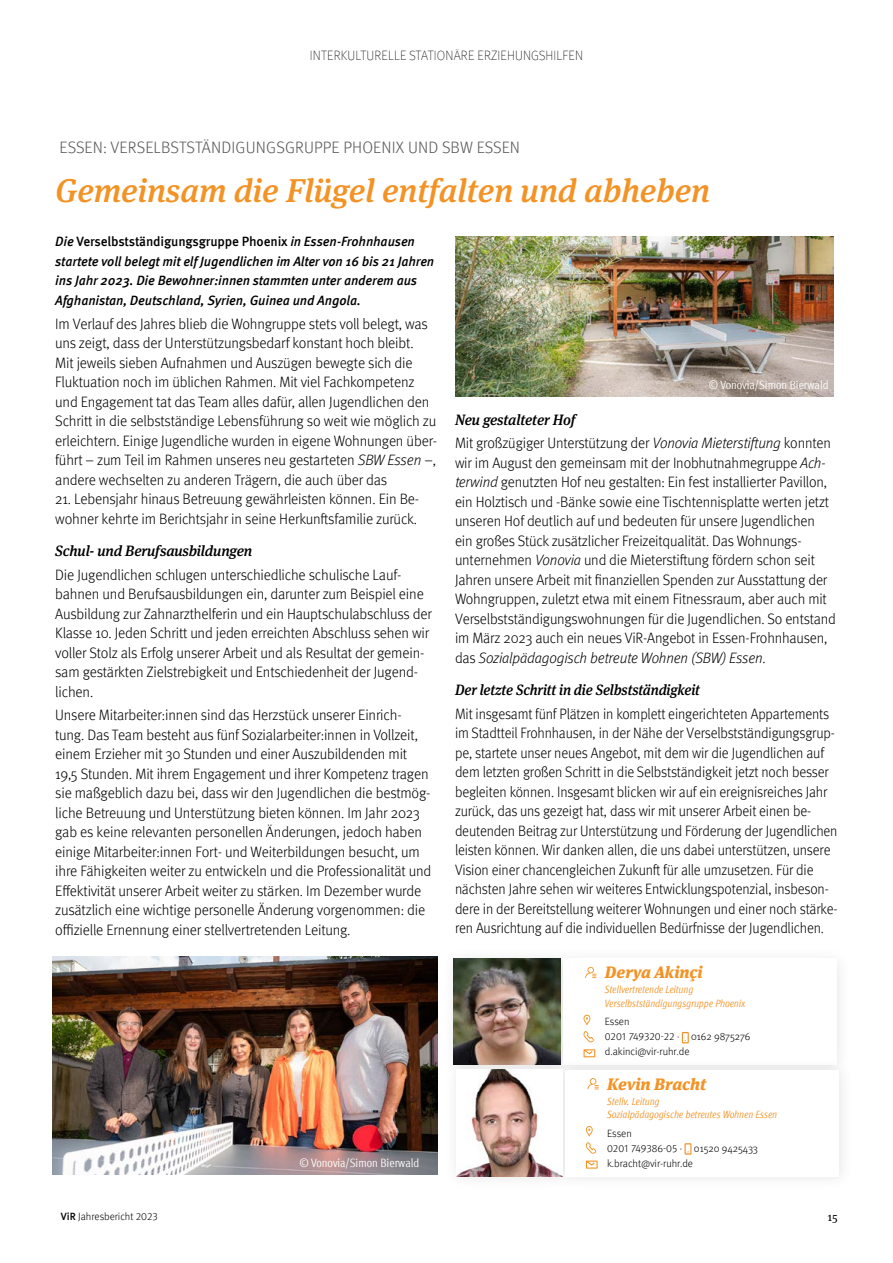
<style>
.page{position:relative;width:893px;height:1263px;background:#fff}
.page>*{position:absolute;margin:0;border:0;box-sizing:border-box;transform-origin:0 0}
.t1{font:italic 500 33px "Meta Serif Pro";color:#f39325}
.t2{font:300 16.5px "Meta Pro";letter-spacing:.01em;color:#575756}
.t3{font:italic 900 16.5px "Meta Serif Pro";color:#f39325}
.t4{font:300 15px/19.5px "Meta Pro";letter-spacing:-.01em;color:#000}
.t5{font:300 15px/19.5px "Meta Pro";letter-spacing:-.01em;color:#000;scale:.94 1}
.t6{font:italic 500 15px "Meta Serif Pro";letter-spacing:-.01em;color:#000}
.t7{font:italic 500 15px "Meta Serif Pro";letter-spacing:-.01em;color:#000;scale:.94 1}
.t8{font:italic 500 13.5px/19.5px "Meta Pro";letter-spacing:-.01em;color:#000}
.t9{font:100 13.5px "Meta Pro";letter-spacing:.01em;color:#000}
.t10{font:condensed 12px "Meta Pro";color:#fff}
.t11{font:12px "Meta Serif Pro";color:#000}
.t12{font:300 10.5px/15px "Meta Pro";color:#000}
.t13{font:italic condensed 10.5px/13.5px "Meta Pro";color:#f39325}
.s1{font-style:normal}
.s2{font-style:italic}
.s3{font-weight:500}
</style>
<div class="page">
<svg style="left:585px;top:967px;width:11px;height:11px"></svg>
<img style="left:454px;top:958px;width:106px;height:99px">
<svg style="left:583px;top:1015px;width:7px;height:10px"></svg>
<svg style="left:583px;top:1031px;width:11px;height:11px"></svg>
<svg style="left:682px;top:1032px;width:7px;height:11px"></svg>
<svg style="left:583px;top:1049px;width:12px;height:8px"></svg>
<div style="left:444px;top:1057px;width:410px;height:135px;background:#000;opacity:.1"></div>
<div style="left:566px;top:1070px;width:273px;height:106px;background:#fff"></div>
<svg style="left:587px;top:1078px;width:12px;height:11px"></svg>
<img style="left:456px;top:1070px;width:106px;height:106px">
<svg style="left:586px;top:1126px;width:7px;height:10px"></svg>
<svg style="left:585px;top:1142px;width:11px;height:11px"></svg>
<svg style="left:684px;top:1143px;width:7px;height:12px"></svg>
<svg style="left:586px;top:1160px;width:12px;height:8px"></svg>
<img style="left:53px;top:956px;width:385px;height:218px">
<img style="left:456px;top:236px;width:378px;height:160px">
<p class="t9" style="left:310px;top:46px;width:275px">INTERKULTURELLE STATIONÄRE ERZIEHUNGSHILFEN</p>
<p class="t2" style="left:60px;top:135px;width:462px">ESSEN: VERSELBSTSTÄNDIGUNGSGRUPPE PHOENIX UND SBW ESSEN</p>
<h1 class="t1" style="left:55px;top:165px;width:656px">Gemeinsam die Flügel entfalten und abheben</h1>
<p class="t8" style="left:55px;top:231px;width:381px">Die <span class="s1">Verselbstständigungsgruppe Phoenix</span> in Essen-Frohnhausen startete voll belegt mit elf Jugendlichen im Alter von 16 bis 21 Jahren ins Jahr 2023. Die Bewohner:innen stammten unter anderem aus Afghanistan, Deutschland, Syrien, Guinea und Angola.</p>
<p class="t4" style="left:55px;top:313px;width:383px">Im Verlauf des Jahres blieb die Wohngruppe stets voll belegt, was uns zeigt, dass der Unterstützungsbedarf konstant hoch bleibt.<br>Mit jeweils sieben Aufnahmen und Auszügen bewegte sich die Fluktuation noch im üblichen Rahmen. Mit viel Fachkompetenz und Engagement tat das Team alles dafür, allen Jugendlichen den Schritt in die selbstständige Lebensführung so weit wie möglich zu erleichtern. Einige Jugendliche wurden in eigene Wohnungen über&shy;führt – zum Teil im Rahmen unseres neu gestarteten <span class="s2">SBW Essen</span> –, andere wechselten zu anderen Trägern, die auch über das</p>
<p class="t4" style="left:55px;top:488px;width:365px">21. Lebensjahr hinaus Betreuung gewährleisten können. Ein Be&shy;wohner kehrte im Berichtsjahr in seine Herkunftsfamilie zurück.</p>
<p class="t6" style="left:55px;top:539px;width:199px">Schul- und Berufsausbildungen</p>
<p class="t4" style="left:55px;top:564px;width:378px">Die Jugendlichen schlugen unterschiedliche schulische Lauf&shy;bahnen und Berufsausbildungen ein, darunter zum Beispiel eine Ausbildung zur Zahnarzthelferin und ein Hauptschulabschluss der Klasse 10. Jeden Schritt und jeden erreichten Abschluss sehen wir voller Stolz als Erfolg unserer Arbeit und als Resultat der gemein&shy;sam gestärkten Zielstrebigkeit und Entschiedenheit der Jugend&shy;lichen.</p>
<p class="t4" style="left:55px;top:705px;width:378px">Unsere Mitarbeiter:innen sind das Herzstück unserer Einrich&shy;tung. Das Team besteht aus fünf Sozialarbeiter:innen in Vollzeit, einem Erzieher mit 30 Stunden und einer Auszubildenden mit 19,5 Stunden. Mit ihrem Engagement und ihrer Kompetenz tragen sie maßgeblich dazu bei, dass wir den Jugendlichen die bestmög&shy;liche Betreuung und Unterstützung bieten können. Im Jahr 2023 gab es keine relevanten personellen Änderungen, jedoch haben einige Mitarbeiter:innen Fort- und Weiterbildungen besucht, um ihre Fähigkeiten weiter zu entwickeln und die Professionalität und Effektivität unserer Arbeit weiter zu stärken. Im Dezember wurde zusätzlich eine wichtige personelle Änderung vorgenommen: die offizielle Ernennung einer stellvertretenden Leitung.</p>
<p class="t10" style="left:709px;top:376px;width:121px">© Vonovia/Simon Bierwald</p>
<p class="t6" style="left:455px;top:408px;width:122px">Neu gestalteter Hof</p>
<p class="t4" style="left:455px;top:433px;width:382px">Mit großzügiger Unterstützung der <span class="s2">Vonovia Mieterstiftung</span> konnten wir im August den gemeinsam mit der Inobhutnahmegruppe <span class="s2">Ach&shy;terwind</span> genutzten Hof neu gestalten: Ein fest installierter Pavillon, ein Holztisch und -Bänke sowie eine Tischtennisplatte werten jetzt unseren Hof deutlich auf und bedeuten für unsere Jugendlichen ein großes Stück zusätzlicher Freizeitqualität. Das Wohnungs&shy;unternehmen <span class="s2">Vonovia</span> und die Mieterstiftung fördern schon seit Jahren unsere Arbeit mit finanziellen Spenden zur Ausstattung der Wohngruppen, zuletzt etwa mit einem Fitnessraum, aber auch mit Verselbstständigungswohnungen für die Jugendlichen. So entstand im März 2023 auch ein neues ViR-Angebot in Essen-Frohnhausen, das <span class="s2">Sozialpädagogisch betreute Wohnen (SBW) Essen</span>.</p>
<p class="t7" style="left:455px;top:678px;width:262px">Der letzte Schritt in die Selbstständigkeit</p>
<p class="t5" style="left:455px;top:703px;width:409px">Mit insgesamt fünf Plätzen in komplett eingerichteten Appartements im Stadtteil Frohnhausen, in der Nähe der Verselbstständigungsgrup&shy;pe, startete unser neues Angebot, mit dem wir die Jugendlichen auf dem letzten großen Schritt in die Selbstständigkeit jetzt noch besser begleiten können. Insgesamt blicken wir auf ein ereignisreiches Jahr zurück, das uns gezeigt hat, dass wir mit unserer Arbeit einen be&shy;deutenden Beitrag zur Unterstützung und Förderung der Jugendlichen leisten können. Wir danken allen, die uns dabei unterstützen, unsere Vision einer chancengleichen Zukunft für alle umzusetzen. Für die nächsten Jahre sehen wir weiteres Entwicklungspotenzial, insbeson&shy;dere in der Bereitstellung weiterer Wohnungen und einer noch stärke&shy;ren Ausrichtung auf die individuellen Bedürfnisse der Jugendlichen.</p>
<p class="t12" style="left:61px;top:1208px;width:98px"><span class="s3">ViR</span> Jahresbericht 2023</p>
<p class="t10" style="left:299px;top:1154px;width:121px">© Vonovia/Simon Bierwald</p>
<p class="t3" style="left:605px;top:959px;width:99px">Derya Akinçi</p>
<p class="t13" style="left:604px;top:982px;width:142px">Stellvertretende Leitung<br>Verselbstständigungsgruppe Phoenix</p>
<p class="t12" style="left:605px;top:1013px;width:147px">Essen<br>0201 749320-22 · 0162 9875276 d.akinci@vir-ruhr.de</p>
<p class="t3" style="left:607px;top:1070px;width:100px">Kevin Bracht</p>
<p class="t13" style="left:607px;top:1093px;width:172px">Stellv. Leitung<br>Sozialpädagogische betreutes Wohnen Essen</p>
<p class="t12" style="left:607px;top:1125px;width:152px">Essen<br>0201 749386-05 · 01520 9425433 k.bracht@vir-ruhr.de</p>
<p class="t11" style="left:828px;top:1208px;width:12px">15</p>
</div>
